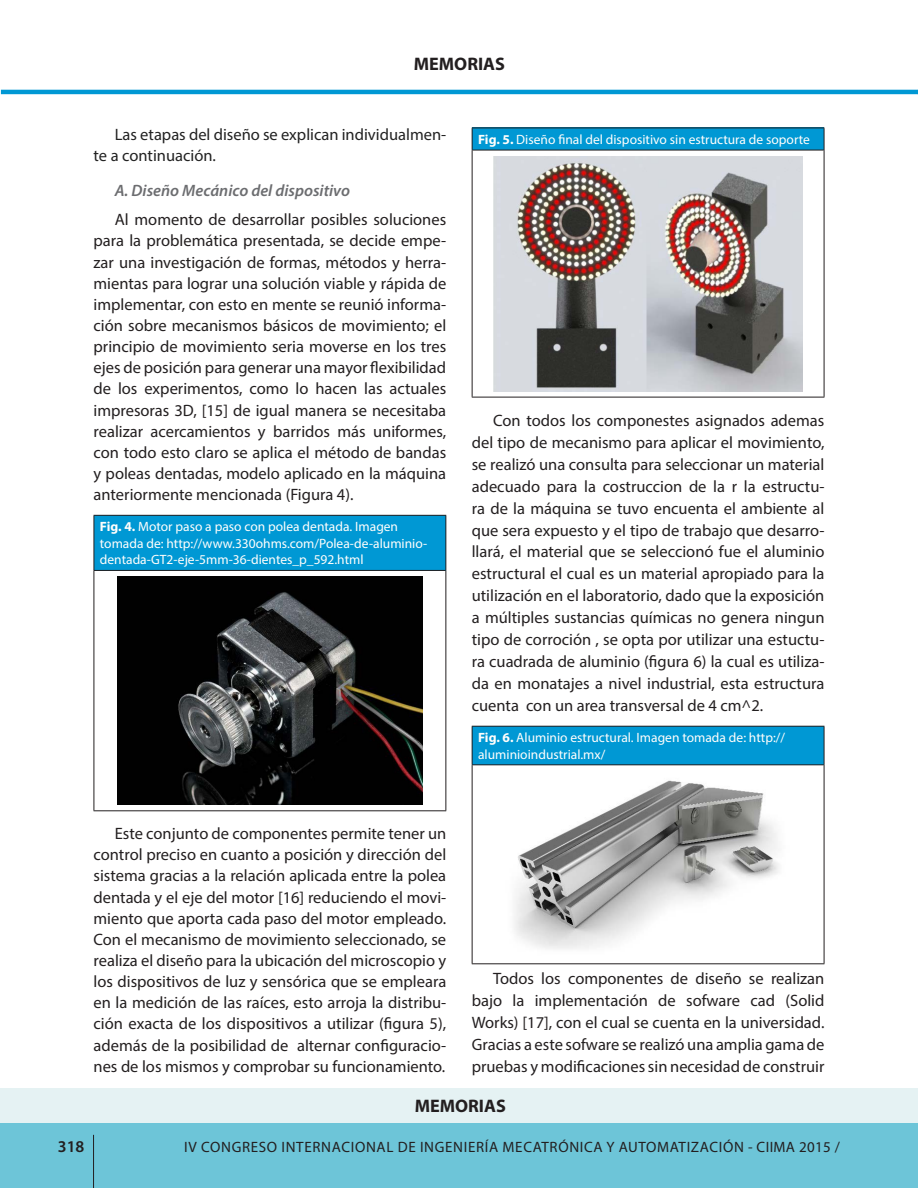
<style>
.page{position:relative;width:918px;height:1188px;background:#fff}
.page>*{position:absolute;margin:0;border:0;box-sizing:border-box;transform-origin:0 0}
.t1{font:700 18.15px "Myriad Pro";color:#231f20}
.t2{font:16.5px/21.1px "Myriad Pro";color:#231f20;text-align:justify}
.t3{font:16.5px/21.1px "Myriad Pro";color:#222}
.t4{font:italic 600 16.5px "Myriad Pro";color:#6c6d70}
.t5{font:600 16.5px "Myriad Pro";color:#231f20}
.t6{font:15px "Myriad Pro";letter-spacing:.045em;color:#231f20}
.t7{font:13.5px/16.5px "Myriad Pro";color:#fffefc}
.s1{font-weight:700}
</style>
<div class="page">
<div style="left:1px;top:1095px;width:917px;height:93px;background:#6dc5d8"></div>
<hr style="left:1px;top:90px;width:917px;height:4px;background:#0098d4">
<hr style="left:93px;top:1135px;width:1px;height:53px;background:#231f20">
<div style="left:0;top:1088px;width:918px;height:35px;background:#e5f2f3"></div>
<div style="left:94px;top:515px;width:352px;height:55px;background:#0098d4"></div>
<hr style="left:94px;top:515px;width:352px;height:1px;background:#231f20">
<hr style="left:94px;top:516px;width:1px;height:54px;background:#231f20">
<hr style="left:94px;top:570px;width:351px;height:1px;background:#231f20">
<hr style="left:445px;top:516px;width:1px;height:54px;background:#231f20">
<hr style="left:94px;top:571px;width:1px;height:239px;background:#231f20">
<hr style="left:445px;top:570px;width:1px;height:240px;background:#231f20">
<hr style="left:94px;top:810px;width:352px;height:1px;background:#231f20">
<img style="left:118px;top:576px;width:304px;height:229px">
<div style="left:472px;top:128px;width:352px;height:22px;background:#0098d4"></div>
<hr style="left:472px;top:128px;width:352px;height:1px;background:#231f20">
<svg style="left:472px;top:128px;width:1px;height:22px"></svg>
<hr style="left:472px;top:150px;width:352px;height:1px;background:#231f20">
<svg style="left:824px;top:128px;width:1px;height:22px"></svg>
<hr style="left:472px;top:150px;width:1px;height:247px;background:#231f20">
<hr style="left:824px;top:150px;width:1px;height:247px;background:#231f20">
<hr style="left:472px;top:397px;width:352px;height:1px;background:#231f20">
<img style="left:493px;top:156px;width:310px;height:235px">
<div style="left:472px;top:726px;width:352px;height:39px;background:#0098d4"></div>
<hr style="left:472px;top:726px;width:352px;height:1px;background:#231f20">
<hr style="left:472px;top:727px;width:1px;height:37px;background:#231f20">
<hr style="left:472px;top:764px;width:352px;height:1px;background:#231f20">
<hr style="left:824px;top:727px;width:1px;height:38px;background:#231f20">
<hr style="left:472px;top:765px;width:1px;height:198px;background:#231f20">
<hr style="left:824px;top:765px;width:1px;height:198px;background:#231f20">
<hr style="left:472px;top:963px;width:352px;height:1px;background:#231f20">
<img style="left:514px;top:780px;width:265px;height:169px">
<p class="t1" style="left:414px;top:52px;width:93px">MEMORIAS</p>
<p class="t3" style="left:94px;top:124px;width:354px;text-indent:21px">Las etapas del diseño se explican individualmen&shy;te a continuación.</p>
<p class="t4" style="left:115px;top:180px;width:237px">A. Diseño Mecánico del dispositivo</p>
<p class="t2" style="left:94px;top:209px;width:354px;text-indent:21px">Al momento de desarrollar posibles soluciones para la problemática presentada, se decide empe&shy;zar una investigación de formas, métodos y herra&shy;mientas para lograr una solución viable y rápida de implementar, con esto en mente se reunió informa&shy;ción sobre mecanismos básicos de movimiento; el principio de movimiento seria moverse en los tres ejes de posición para generar una mayor flexibilidad de los experimentos, como lo hacen las actuales impresoras 3D, [15] de igual manera se necesitaba realizar acercamientos y barridos más uniformes, con todo esto claro se aplica el método de bandas y poleas dentadas, modelo aplicado en la máquina anteriormente mencionada (Figura 4).</p>
<p class="t7" style="left:100px;top:518px;width:329px"><span class="s1">Fig. 4.</span> Motor paso a paso con polea dentada. Imagen tomada de: http://www.330ohms.com/Polea-de-aluminio&shy;dentada-GT2-eje-5mm-36-dientes_p_592.html</p>
<p class="t7" style="left:478px;top:131px;width:333px"><span class="s1">Fig. 5.</span> Diseño final del dispositivo sin estructura de soporte</p>
<p class="t2" style="left:472px;top:409px;width:354px;line-height:21.9px;text-indent:21px">Con todos los componestes asignados ademas del tipo de mecanismo para aplicar el movimiento, se realizó una consulta para seleccionar un material adecuado para la costruccion de la r la estructu&shy;ra de la máquina se tuvo encuenta el ambiente al que sera expuesto y el tipo de trabajo que desarro&shy;llará, el material que se seleccionó fue el aluminio estructural el cual es un material apropiado para la utilización en el laboratorio, dado que la exposición a múltiples sustancias químicas no genera ningun tipo de corroción , se opta por utilizar una estuctu&shy;ra cuadrada de aluminio (figura 6) la cual es utiliza&shy;da en monatajes a nivel industrial, esta estructura cuenta con un area transversal de 4 cm^2.</p>
<p class="t7" style="left:478px;top:729px;width:308px"><span class="s1">Fig. 6.</span> Aluminio estructural. Imagen tomada de: http:// aluminioindustrial.mx/</p>
<p class="t2" style="left:94px;top:823px;width:354px;text-indent:21px">Este conjunto de componentes permite tener un control preciso en cuanto a posición y dirección del sistema gracias a la relación aplicada entre la polea dentada y el eje del motor [16] reduciendo el movi&shy;miento que aporta cada paso del motor empleado.<br>Con el mecanismo de movimiento seleccionado, se realiza el diseño para la ubicación del microscopio y los dispositivos de luz y sensórica que se empleara en la medición de las raíces, esto arroja la distribu&shy;ción exacta de los dispositivos a utilizar (figura 5), además de la posibilidad de alternar configuracio&shy;nes de los mismos y comprobar su funcionamiento.</p>
<p class="t2" style="left:472px;top:968px;width:354px;line-height:21.9px;text-indent:21px">Todos los componentes de diseño se realizan bajo la implementación de sofware cad (Solid Works) [17], con el cual se cuenta en la universidad.<br>Gracias a este sofware se realizó una amplia gama de pruebas y modificaciones sin necesidad de construir</p>
<p class="t1" style="left:415px;top:1094px;width:93px">MEMORIAS</p>
<p class="t5" style="left:58px;top:1136px;width:28px">318</p>
<p class="t6" style="left:184px;top:1138px;width:657px">IV CONGRESO INTERNACIONAL DE INGENIERÍA MECATRÓNICA Y AUTOMATIZACIÓN - CIIMA 2015 /</p>
</div>
